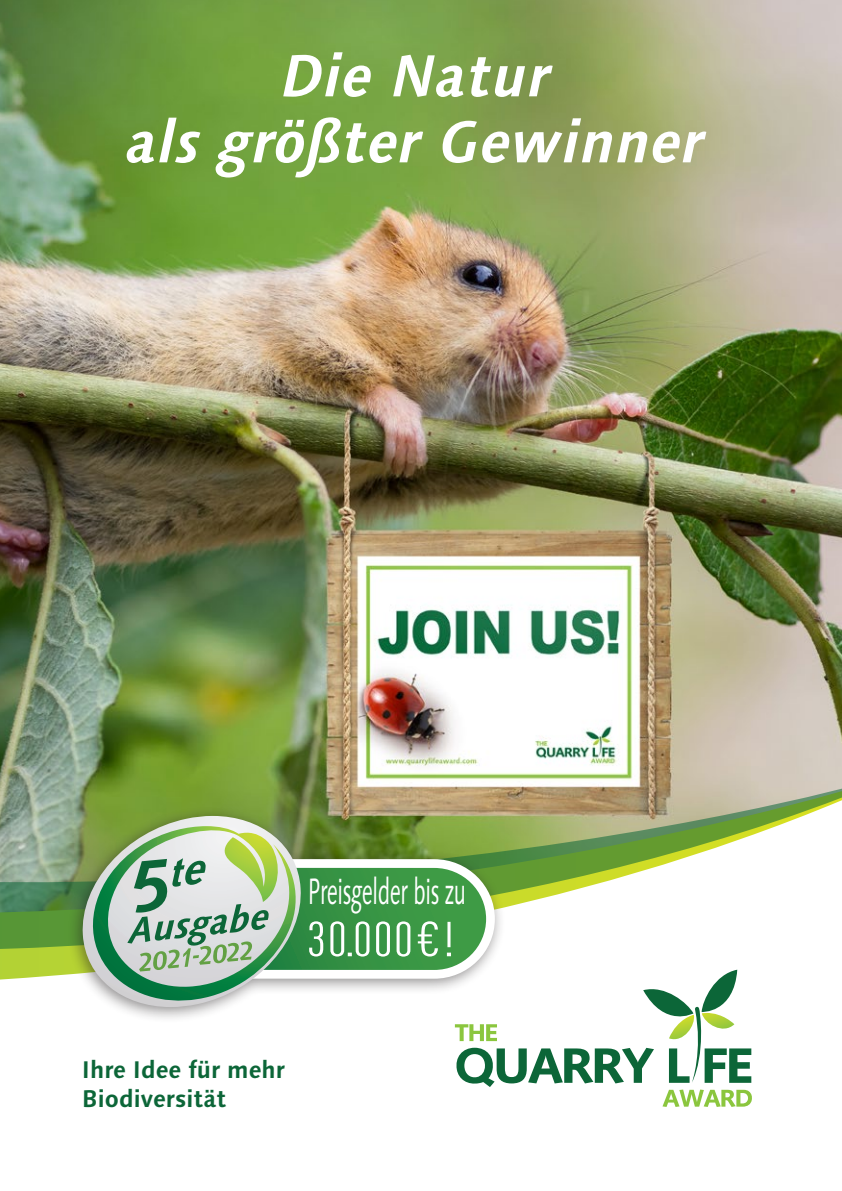
<style>
.page{position:relative;width:842px;height:1191px;background:#fff}
.page>*{position:absolute;margin:0;border:0;box-sizing:border-box;transform-origin:0 0}
.t1{font:italic 700 59px/66px "Linotype Syntax";letter-spacing:.015em;color:#fff;text-align:center}
.t2{font:36.6px "Linotype Syntax";letter-spacing:-.02em;color:#fff;scale:.58 1}
.t3{font:700 24px/28.8px "Linotype Syntax";color:#0c6638}
</style>
<div class="page">
<img style="left:0;top:0;width:842px;height:766px">
<svg style="left:0;top:766px;width:842px;height:214px"></svg>
<svg style="left:454px;top:969px;width:298px;height:138px"></svg>
<div style="left:66px;top:805px;width:440px;height:218px;background:#231f20;opacity:.5"></div>
<svg style="left:304px;top:854px;width:191px;height:129px"></svg>
<svg style="left:418px;top:921px;width:20px;height:35px"></svg>
<hr style="left:447px;top:921px;width:3px;height:26px;background:#fff">
<svg style="left:447px;top:952px;width:4px;height:4px"></svg>
<svg style="left:309px;top:921px;width:14px;height:35px"></svg>
<svg style="left:376px;top:921px;width:14px;height:35px"></svg>
<svg style="left:397px;top:921px;width:13px;height:35px"></svg>
<svg style="left:330px;top:921px;width:39px;height:35px"></svg>
<svg style="left:80px;top:816px;width:224px;height:191px"></svg>
<svg style="left:85px;top:824px;width:217px;height:182px;background:#a2c0a1"></svg>
<h1 class="t1" style="left:128px;top:43px;width:578px">Die Natur<br>als größter Gewinner</h1>
<h2 class="t2" style="left:308px;top:870px;width:274px">Preisgelder bis zu</h2>
<p class="t3" style="left:82px;top:1055px;width:204px">Ihre Idee für mehr<br>Biodiversität</p>
</div>
